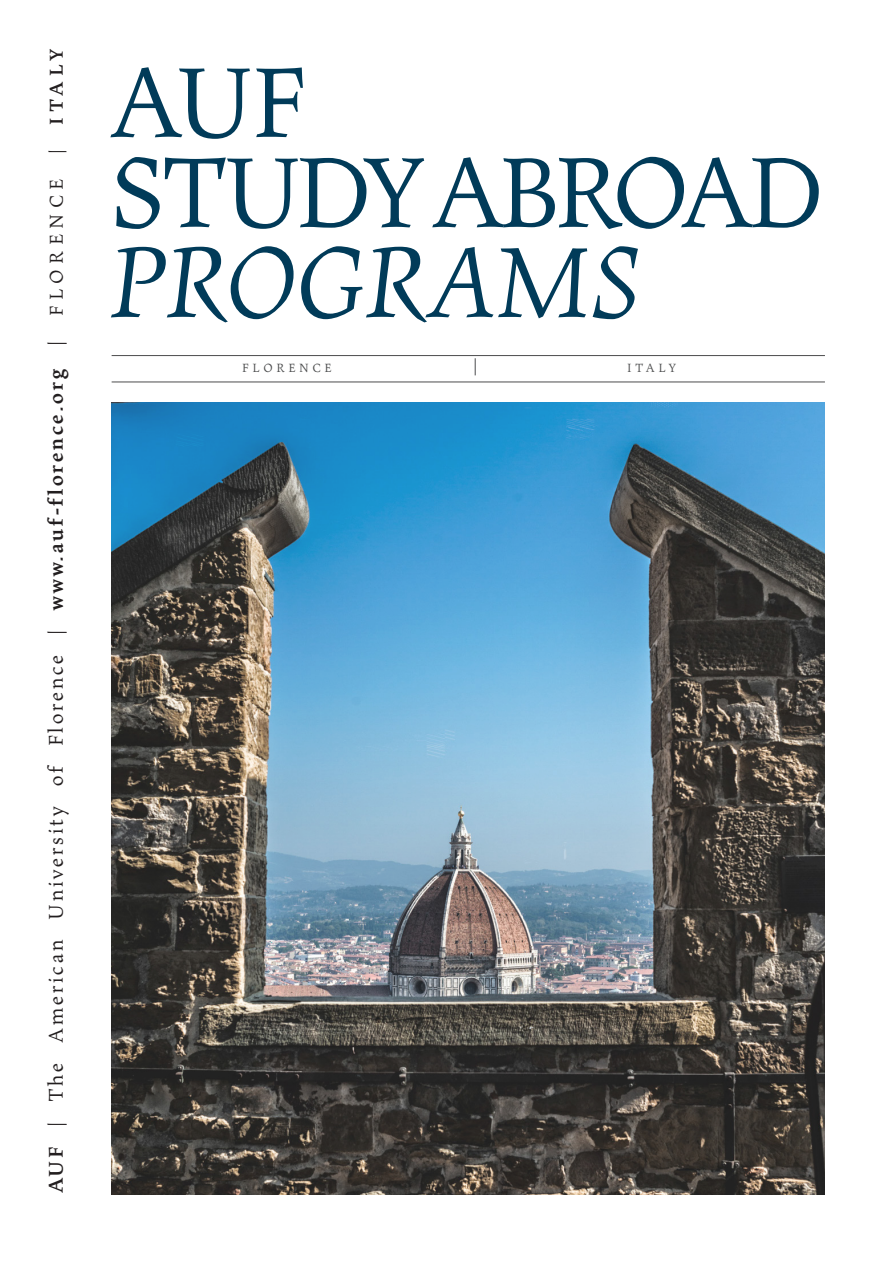
<style>
.page{position:relative;width:893px;height:1263px;background:#fff}
.page>*{position:absolute;margin:0;border:0;box-sizing:border-box;transform-origin:0 0}
.Heading_A_-_Large{font:112.5px/90px "Maiola Pro";letter-spacing:-.06em;color:#013b59}
.All_Contact_Info_-_Large{font:22.5px "Maiola Pro";letter-spacing:.12em;color:#231f20}
.All_Contact_Info_-_Large-2{font:13.5px "Maiola Pro";letter-spacing:.27em;color:#4b4c4d}
.s1{font-weight:700}
.s2{font-size:21px}
.s3{font-weight:700;font-size:21px}
.s4{font-style:italic}
</style>
<div class="page">
<img style="left:112px;top:403px;width:713px;height:792px">
<hr style="left:112px;top:355px;width:713px;height:1px;background:#4b4c4d">
<svg style="left:475px;top:358px;width:1px;height:17px"></svg>
<hr style="left:112px;top:381px;width:713px;height:1px;background:#4b4c4d">
<p class="All_Contact_Info_-_Large" style="left:44px;top:1193px;width:1147px;rotate:-90deg"><span class="s1">AUF</span> | The American University of Florence | <span class="s1">www.auf-florence.org</span> | <span class="s2">FLORENCE |</span> <span class="s3">I TA LY</span></p>
<p class="Heading_A_-_Large" style="left:109px;top:60px;width:200px">AUF</p>
<p class="Heading_A_-_Large" style="left:109px;top:150px;width:717px">STUDY ABROAD<br><span class="s4">PROGRAMS</span></p>
<p class="All_Contact_Info_-_Large-2" style="left:242px;top:361px;width:91px">FLORENCE</p>
<p class="All_Contact_Info_-_Large-2" style="left:627px;top:361px;width:50px">ITALY</p>
</div>
